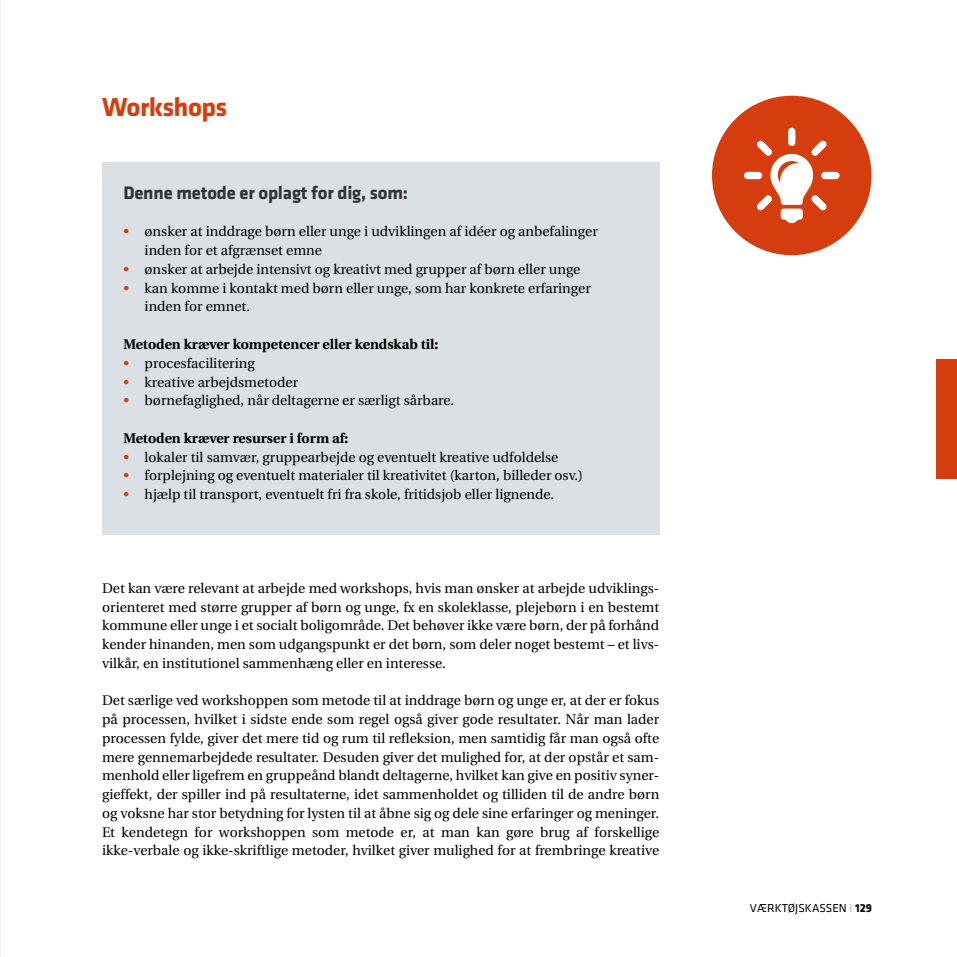
<style>
.page{position:relative;width:957px;height:957px;background:#fff}
.page>*{position:absolute;margin:0;border:0;box-sizing:border-box;transform-origin:0 0}
.t1{font:700 27px "Klavika";letter-spacing:-.02em;color:#d53d0e}
.t2{font:700 18.75px "Klavika";letter-spacing:-.01em;color:#333332}
.t3{font:13.95px/18.8px "Utopia";color:#000}
.t4{font:700 13.95px "Utopia";color:#000}
.t5{font:12px "Klavika";color:#000}
.s1{color:#d53d0e}
.s2{font-weight:300;color:#9d9d9c}
.s3{font-weight:700}
</style>
<div class="page">
<div style="left:936px;top:359px;width:21px;height:119px;background:#d53d0e"></div>
<div style="left:102px;top:163px;width:557px;height:372px;background:#dae0e3"></div>
<div style="left:712px;top:96px;width:159px;height:159px;background:#d53d0e;border-radius:50%"></div>
<svg style="left:744px;top:128px;width:95px;height:96px"></svg>
<h1 class="t1" style="left:102px;top:92px;width:127px">Workshops</h1>
<h2 class="t2" style="left:123px;top:182px;width:286px">Denne metode er oplagt for dig, som:</h2>
<p class="t3" style="left:145px;top:223px;width:455px;text-indent:-21px"><span class="s1">•</span> ønsker at inddrage børn eller unge i udviklingen af idéer og anbefalinger inden for et afgrænset emne</p>
<p class="t3" style="left:123px;top:260px;width:458px"><span class="s1">•</span> ønsker at arbejde intensivt og kreativt med grupper af børn eller unge</p>
<p class="t3" style="left:145px;top:279px;width:448px;text-indent:-21px"><span class="s1">•</span> kan komme i kontakt med børn eller unge, som har konkrete erfaringer inden for emnet.</p>
<p class="t4" style="left:123px;top:336px;width:317px">Metoden kræver kompetencer eller kendskab til:</p>
<p class="t3" style="left:123px;top:354px;width:133px"><span class="s1">•</span> procesfacilitering</p>
<p class="t3" style="left:123px;top:373px;width:176px"><span class="s1">•</span> kreative arbejdsmetoder</p>
<p class="t3" style="left:123px;top:391px;width:332px"><span class="s1">•</span> børnefaglighed, når deltagerne er særligt sårbare.</p>
<p class="t4" style="left:123px;top:430px;width:227px">Metoden kræver resurser i form af:</p>
<p class="t3" style="left:123px;top:448px;width:436px"><span class="s1">•</span> lokaler til samvær, gruppearbejde og eventuelt kreative udfoldelse</p>
<p class="t3" style="left:123px;top:466px;width:461px"><span class="s1">•</span> forplejning og eventuelt materialer til kreativitet (karton, billeder osv.)</p>
<p class="t3" style="left:123px;top:485px;width:432px"><span class="s1">•</span> hjælp til transport, eventuelt fri fra skole, fritidsjob eller lignende.</p>
<p class="t3" style="left:102px;top:579px;width:559px;text-align:justify">Det kan være relevant at arbejde med workshops, hvis man ønsker at arbejde udviklings&shy;orienteret med større grupper af børn og unge, fx en skoleklasse, plejebørn i en bestemt kommune eller unge i et socialt boligområde. Det behøver ikke være børn, der på forhånd kender hinanden, men som udgangspunkt er det børn, som deler noget bestemt – et livs&shy;vilkår, en institutionel sammenhæng eller en interesse.</p>
<p class="t3" style="left:102px;top:691px;width:559px;text-align:justify">Det særlige ved workshoppen som metode til at inddrage børn og unge er, at der er fokus på processen, hvilket i sidste ende som regel også giver gode resultater. Når man lader processen fylde, giver det mere tid og rum til refleksion, men samtidig får man også ofte mere gennemarbejdede resultater. Desuden giver det mulighed for, at der opstår et sam&shy;menhold eller ligefrem en gruppeånd blandt deltagerne, hvilket kan give en positiv syner&shy;gieffekt, der spiller ind på resultaterne, idet sammenholdet og tilliden til de andre børn og voksne har stor betydning for lysten til at åbne sig og dele sine erfaringer og meninger.<br>Et kendetegn for workshoppen som metode er, at man kan gøre brug af forskellige ikke-verbale og ikke-skriftlige metoder, hvilket giver mulighed for at frembringe kreative</p>
<p class="t5" style="left:750px;top:901px;width:123px">VÆRKTØJSKASSEN <span class="s2">I</span> <span class="s3">129</span></p>
</div>
